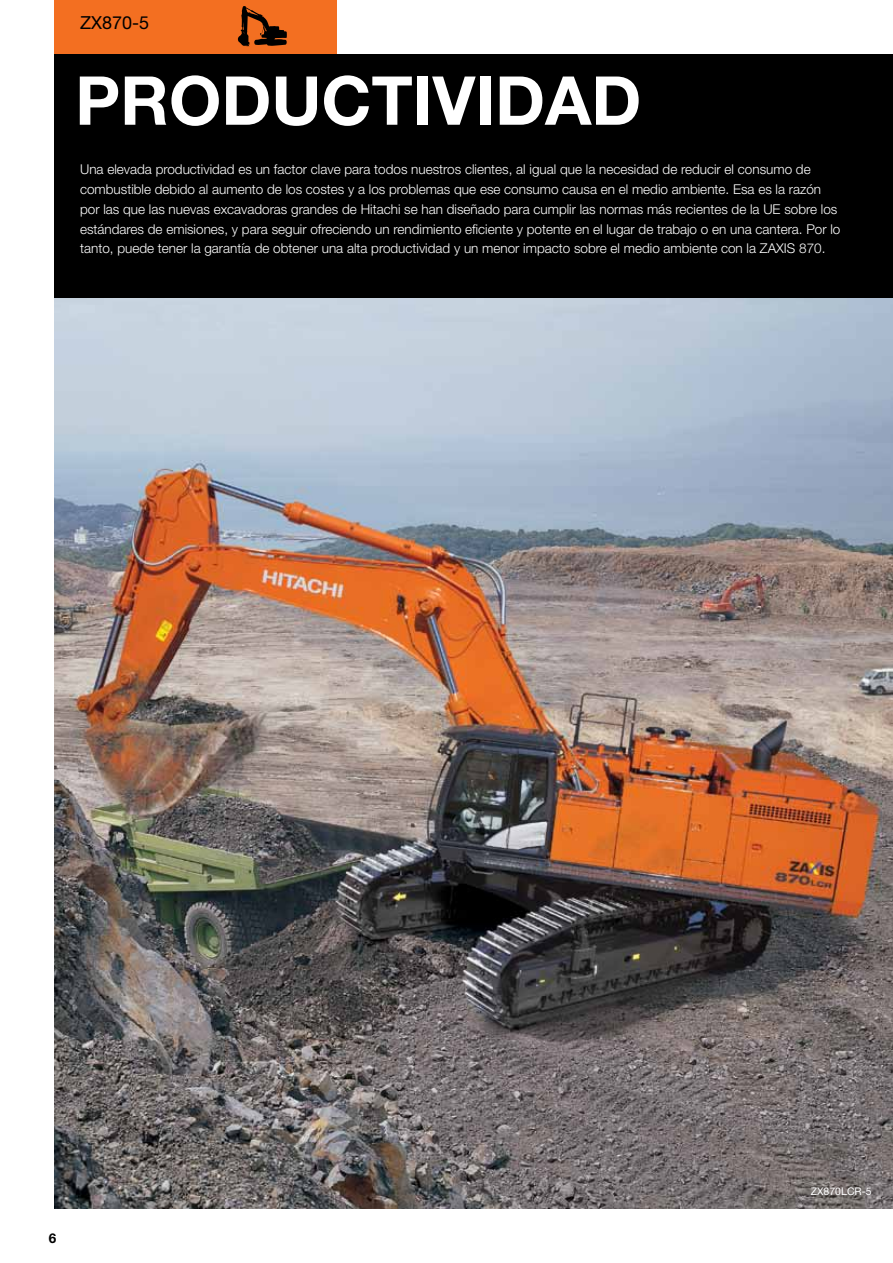
<style>
.page{position:relative;width:893px;height:1263px;background:#fff}
.page>*{position:absolute;margin:0;border:0;box-sizing:border-box;transform-origin:0 0}
.t1{font:700 67.5px "Helvetica Neue LT Pro";color:#fff}
.t2{font:18px "Helvetica Neue LT Pro";color:#000}
.t3{font:300 13.5px/19.8px "Helvetica Neue LT Pro";color:#fff}
.t4{font:700 13.5px "Helvetica Neue LT Pro";color:#000}
.t5{font:10.5px "Helvetica Neue LT Pro";color:#fff}
</style>
<div class="page">
<div style="left:54px;top:0;width:282px;height:54px;background:#f36f21"></div>
<svg style="left:238px;top:6px;width:49px;height:40px"></svg>
<img style="left:54px;top:298px;width:839px;height:911px">
<div style="left:54px;top:54px;width:839px;height:244px;background:#000"></div>
<h2 class="t2" style="left:80px;top:12px;width:71px">ZX870-5</h2>
<h1 class="t1" style="left:75px;top:59px;width:568px">PRODUCTIVIDAD</h1>
<p class="t3" style="left:80px;top:159px;width:762px">Una elevada productividad es un factor clave para todos nuestros clientes, al igual que la necesidad de reducir el consumo de combustible debido al aumento de los costes y a los problemas que ese consumo causa en el medio ambiente. Esa es la razón por las que las nuevas excavadoras grandes de Hitachi se han diseñado para cumplir las normas más recientes de la UE sobre los estándares de emisiones, y para seguir ofreciendo un rendimiento eficiente y potente en el lugar de trabajo o en una cantera. Por lo tanto, puede tener la garantía de obtener una alta productividad y un menor impacto sobre el medio ambiente con la ZAXIS 870.</p>
<p class="t4" style="left:49px;top:1230px;width:9px">6</p>
<p class="t5" style="left:811px;top:1185px;width:62px">ZX870LCR-5</p>
</div>
